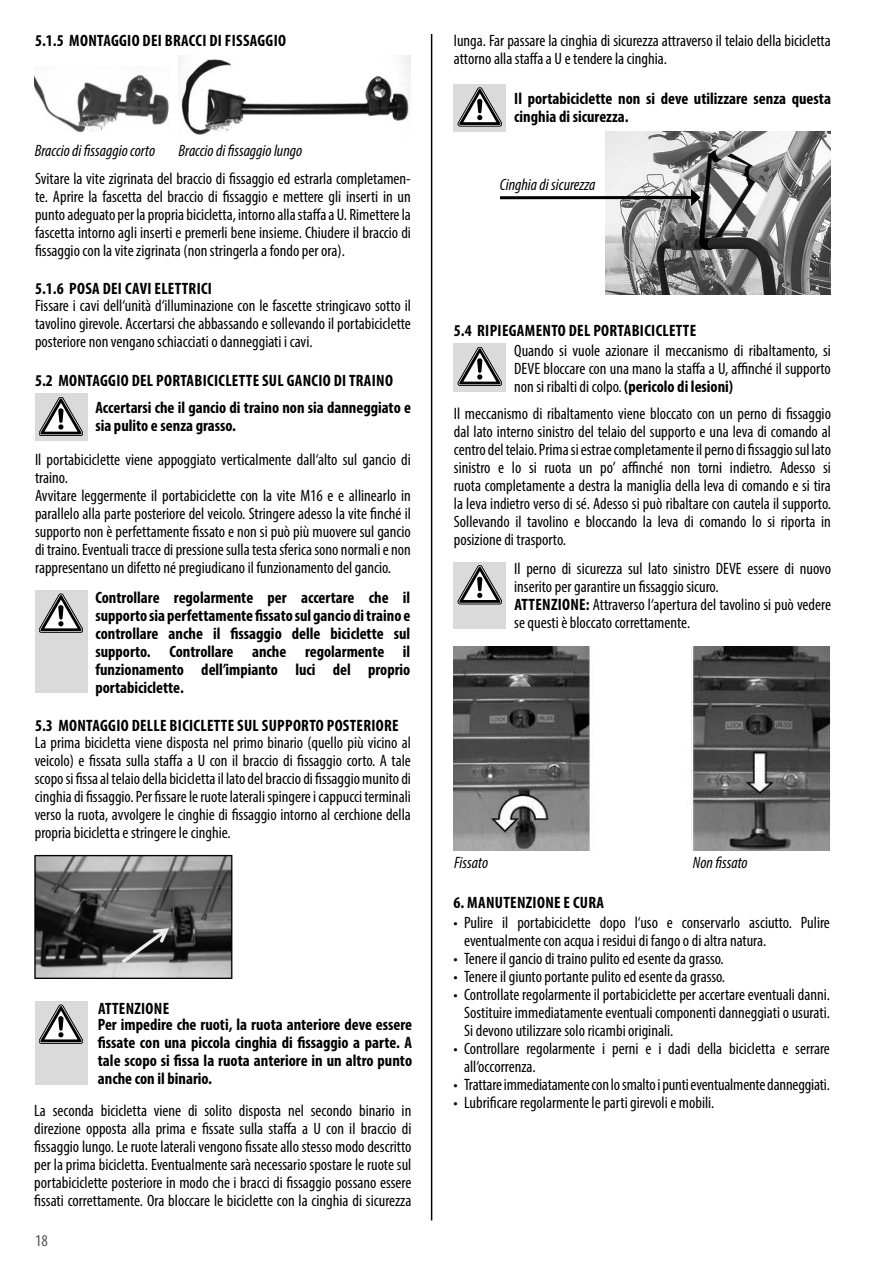
<style>
.page{position:relative;width:893px;height:1263px;background:#fff}
.page>*{position:absolute;margin:0;border:0;box-sizing:border-box;transform-origin:0 0}
.t1{font:condensed 16.5px/18px "Myriad Pro";color:#000;text-align:justify}
.t2{font:700 condensed 16.5px/18px "Myriad Pro";color:#000;text-align:justify}
.t3{font:700 condensed 16.5px "Myriad Pro";letter-spacing:.02em;color:#000}
.t4{font:italic condensed 16.5px "Myriad Pro";color:#000}
.t5{font:condensed 16.5px "Myriad Pro";color:#515151}
.s1{font-weight:700}
</style>
<div class="page">
<hr style="left:431px;top:34px;width:1px;height:1186px;background:#000">
<img style="left:454px;top:646px;width:377px;height:205px">
<div style="left:35px;top:1001px;width:52px;height:83px;background:#dadada"></div>
<div style="left:454px;top:84px;width:52px;height:47px;background:#dadada"></div>
<div style="left:454px;top:343px;width:52px;height:49px;background:#dadada"></div>
<div style="left:454px;top:562px;width:52px;height:66px;background:#dadada"></div>
<svg style="left:39px;top:1005px;width:44px;height:38px"></svg>
<svg style="left:458px;top:88px;width:44px;height:38px"></svg>
<svg style="left:458px;top:347px;width:44px;height:39px"></svg>
<svg style="left:458px;top:565px;width:44px;height:39px"></svg>
<img style="left:606px;top:131px;width:225px;height:164px">
<hr style="left:500px;top:196px;width:194px;height:3px;background:#000">
<svg style="left:691px;top:189px;width:9px;height:17px"></svg>
<img style="left:35px;top:854px;width:198px;height:124px">
<div style="left:35px;top:393px;width:52px;height:47px;background:#dadada"></div>
<div style="left:35px;top:590px;width:52px;height:102px;background:#dadada"></div>
<svg style="left:39px;top:397px;width:44px;height:39px"></svg>
<svg style="left:39px;top:594px;width:44px;height:38px"></svg>
<img style="left:34px;top:74px;width:135px;height:59px">
<img style="left:179px;top:55px;width:232px;height:80px">
<p class="t3" style="left:35px;top:31px;width:252px">5.1.5 MONTAGGIO DEI BRACCI DI FISSAGGIO</p>
<p class="t1" style="left:454px;top:31px;width:378px">lunga. Far passare la cinghia di sicurezza attraverso il telaio della bicicletta attorno alla staffa a U e tendere la cinghia.</p>
<p class="t4" style="left:35px;top:141px;width:122px">Braccio di fissaggio corto</p>
<p class="t4" style="left:179px;top:141px;width:125px">Braccio di fissaggio lungo</p>
<p class="t1" style="left:35px;top:170px;width:377px">Svitare la vite zigrinata del braccio di fissaggio ed estrarla completamen&shy;te. Aprire la fascetta del braccio di fissaggio e mettere gli inserti in un punto adeguato per la propria bicicletta, intorno alla staffa a U. Rimettere la fascetta intorno agli inserti e premerli bene insieme. Chiudere il braccio di fissaggio con la vite zigrinata (non stringerla a fondo per ora).</p>
<p class="t3" style="left:35px;top:278px;width:179px">5.1.6 POSA DEI CAVI ELETTRICI</p>
<p class="t1" style="left:35px;top:297px;width:377px">Fissare i cavi dell‘unità d‘illuminazione con le fascette stringicavo sotto il tavolino girevole. Accertarsi che abbassando e sollevando il portabiciclette posteriore non vengano schiacciati o danneggiati i cavi.</p>
<p class="t3" style="left:35px;top:370px;width:359px">5.2 MONTAGGIO DEL PORTABICICLETTE SUL GANCIO DI TRAINO</p>
<p class="t2" style="left:95px;top:398px;width:317px">Accertarsi che il gancio di traino non sia danneggiato e sia pulito e senza grasso.</p>
<p class="t1" style="left:35px;top:451px;width:377px;text-align:left">Il portabiciclette viene appoggiato verticalmente dall‘alto sul gancio di traino.<br>Avvitare leggermente il portabiciclette con la vite M16 e e allinearlo in parallelo alla parte posteriore del veicolo. Stringere adesso la vite finché il supporto non è perfettamente fissato e non si può più muovere sul gancio di traino. Eventuali tracce di pressione sulla testa sferica sono normali e non rappresentano un difetto né pregiudicano il funzionamento del gancio.</p>
<p class="t2" style="left:95px;top:588px;width:316px">Controllare regolarmente per accertare che il supporto sia perfettamente fissato sul gancio di traino e controllare anche il fissaggio delle biciclette sul supporto. Controllare anche regolarmente il funzionamento dell’impianto luci del proprio portabiciclette.</p>
<p class="t3" style="left:35px;top:715px;width:365px">5.3 MONTAGGIO DELLE BICICLETTE SUL SUPPORTO POSTERIORE</p>
<p class="t1" style="left:35px;top:733px;width:378px">La prima bicicletta viene disposta nel primo binario (quello più vicino al veicolo) e fissata sulla staffa a U con il braccio di fissaggio corto. A tale scopo si fissa al telaio della bicicletta il lato del braccio di fissaggio munito di cinghia di fissaggio. Per fissare le ruote laterali spingere i cappucci terminali verso la ruota, avvolgere le cinghie di fissaggio intorno al cerchione della propria bicicletta e stringere le cinghie.</p>
<p class="t3" style="left:98px;top:998px;width:73px">ATTENZIONE</p>
<p class="t2" style="left:98px;top:1015px;width:316px">Per impedire che ruoti, la ruota anteriore deve essere fissate con una piccola cinghia di fissaggio a parte. A tale scopo si fissa la ruota anteriore in un altro punto anche con il binario.</p>
<p class="t1" style="left:34px;top:1101px;width:379px">La seconda bicicletta viene di solito disposta nel secondo binario in direzione opposta alla prima e fissate sulla staffa a U con il braccio di fissaggio lungo. Le ruote laterali vengono fissate allo stesso modo descritto per la prima bicicletta. Eventualmente sarà necessario spostare le ruote sul portabiciclette posteriore in modo che i bracci di fissaggio possano essere fissati correttamente. Ora bloccare le biciclette con la cinghia di sicurezza</p>
<p class="t5" style="left:35px;top:1231px;width:14px">18</p>
<p class="t2" style="left:514px;top:89px;width:318px">Il portabiciclette non si deve utilizzare senza questa cinghia di sicurezza.</p>
<p class="t4" style="left:500px;top:175px;width:97px">Cinghia di sicurezza</p>
<p class="t3" style="left:454px;top:320px;width:244px">5.4 RIPIEGAMENTO DEL PORTABICICLETTE</p>
<p class="t1" style="left:514px;top:341px;width:318px">Quando si vuole azionare il meccanismo di ribaltamento, si DEVE bloccare con una mano la staffa a U, affinché il supporto non si ribalti di colpo. <span class="s1">(pericolo di lesioni)</span></p>
<p class="t1" style="left:454px;top:404px;width:379px">Il meccanismo di ribaltamento viene bloccato con un perno di fissaggio dal lato interno sinistro del telaio del supporto e una leva di comando al centro del telaio. Prima si estrae completamente il perno di fissaggio sul lato sinistro e lo si ruota un po’ affinché non torni indietro. Adesso si ruota completamente a destra la maniglia della leva di comando e si tira la leva indietro verso di sé. Adesso si può ribaltare con cautela il supporto.<br>Sollevando il tavolino e bloccando la leva di comando lo si riporta in posizione di trasporto.</p>
<p class="t1" style="left:514px;top:559px;width:318px;text-align:left">Il perno di sicurezza sul lato sinistro DEVE essere di nuovo inserito per garantire un fissaggio sicuro.<br><span class="s1">ATTENZIONE:</span> Attraverso l‘apertura del tavolino si può vedere se questi è bloccato correttamente.</p>
<p class="t4" style="left:454px;top:853px;width:36px">Fissato</p>
<p class="t4" style="left:693px;top:853px;width:56px">Non fissato</p>
<p class="t3" style="left:454px;top:892px;width:152px">6. MANUTENZIONE E CURA</p>
<p class="t1" style="left:464px;top:913px;width:367px;text-indent:-10px">• Pulire il portabiciclette dopo l‘uso e conservarlo asciutto. Pulire eventualmente con acqua i residui di fango o di altra natura.</p>
<p class="t1" style="left:454px;top:949px;width:272px">• Tenere il gancio di traino pulito ed esente da grasso.</p>
<p class="t1" style="left:454px;top:967px;width:273px">• Tenere il giunto portante pulito ed esente da grasso.</p>
<p class="t1" style="left:464px;top:985px;width:367px;text-indent:-10px">• Controllate regolarmente il portabiciclette per accertare eventuali danni.<br>Sostituire immediatamente eventuali componenti danneggiati o usurati.<br>Si devono utilizzare solo ricambi originali.</p>
<p class="t1" style="left:464px;top:1039px;width:367px;text-indent:-10px">• Controllare regolarmente i perni e i dadi della bicicletta e serrare all‘occorrenza.</p>
<p class="t1" style="left:454px;top:1075px;width:378px">• Trattare immediatamente con lo smalto i punti eventualmente danneggiati.</p>
<p class="t1" style="left:454px;top:1093px;width:262px">• Lubrificare regolarmente le parti girevoli e mobili.</p>
</div>
